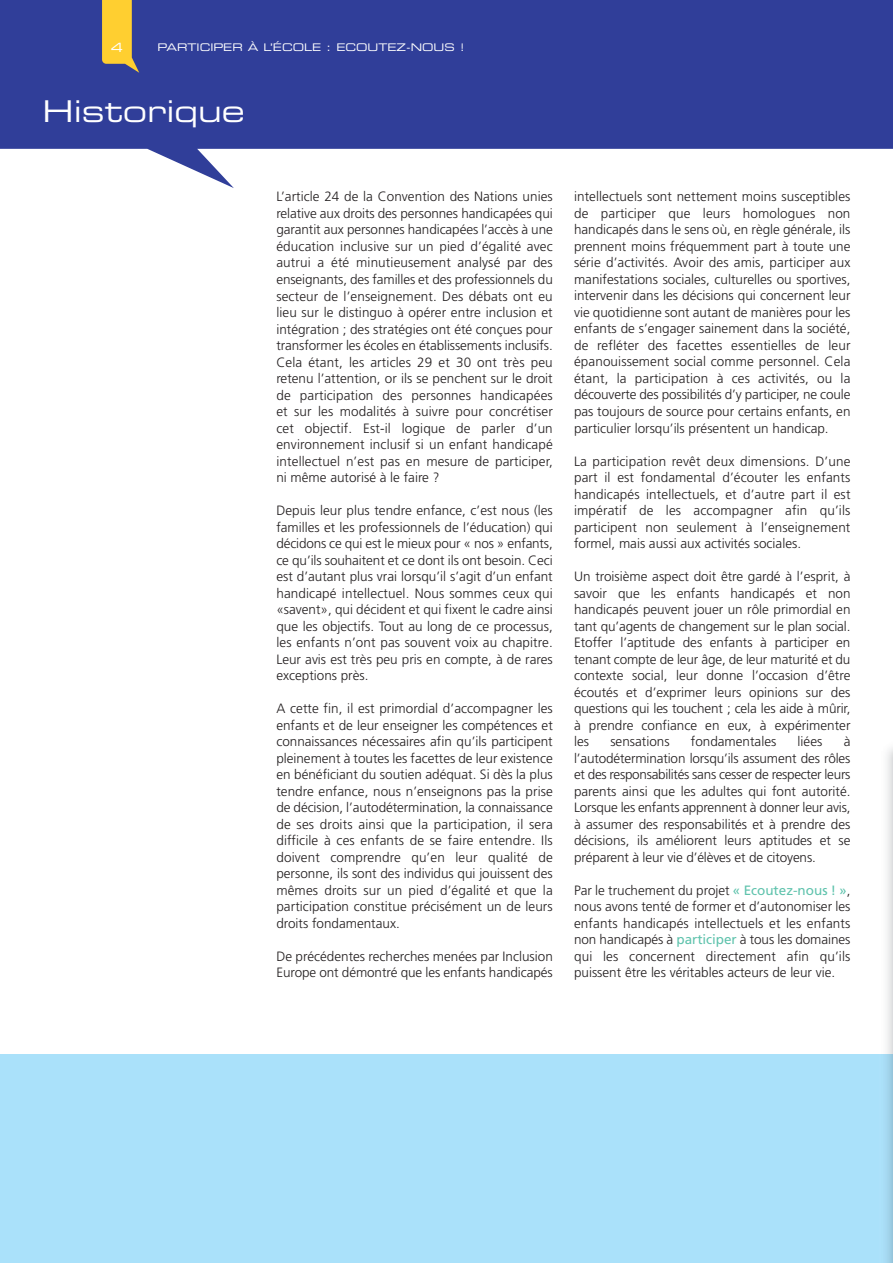
<style>
.page{position:relative;width:893px;height:1263px;background:#fff}
.page>*{position:absolute;margin:0;border:0;box-sizing:border-box;transform-origin:0 0}
.t1{font:30px "Eurostile Extended Two";color:#fff}
.t2{font:300 13.5px/16.5px "Frutiger";color:#231f20;text-align:justify}
.t3{font:12.75px "Eurostile Extended Two";color:#fff}
.t4{font:10.5px "Eurostile Extended Two";color:#fff}
.s1{font-weight:400;color:#60c3ad}
</style>
<div class="page">
<svg style="left:0;top:0;width:893px;height:188px;fill:#303e99"></svg>
<div style="left:0;top:1054px;width:893px;height:209px;background:#aae1fa"></div>
<svg style="left:102px;top:0;width:37px;height:73px;background:#c5a64d"></svg>
<p class="t3" style="left:111px;top:42px;width:14px">4</p>
<p class="t4" style="left:157px;top:44px;width:309px">PARTICIPER À L’ÉCOLE : ECOUTEZ-NOUS !</p>
<h1 class="t1" style="left:43px;top:100px;width:204px">Historique</h1>
<p class="t2" style="left:276px;top:190px;width:278px">L’article 24 de la Convention des Nations unies relative aux droits des personnes handicapées qui garantit aux personnes handicapées l’accès à une éducation inclusive sur un pied d’égalité avec autrui a été minutieusement analysé par des enseignants, des familles et des professionnels du secteur de l’enseignement. Des débats ont eu lieu sur le distinguo à opérer entre inclusion et intégration ; des stratégies ont été conçues pour transformer les écoles en établissements inclusifs.<br>Cela étant, les articles 29 et 30 ont très peu retenu l’attention, or ils se penchent sur le droit de participation des personnes handicapées et sur les modalités à suivre pour concrétiser cet objectif. Est-il logique de parler d’un environnement inclusif si un enfant handicapé intellectuel n’est pas en mesure de participer, ni même autorisé à le faire ?</p>
<p class="t2" style="left:276px;top:503px;width:278px">Depuis leur plus tendre enfance, c’est nous (les familles et les professionnels de l’éducation) qui décidons ce qui est le mieux pour « nos » enfants, ce qu’ils souhaitent et ce dont ils ont besoin. Ceci est d’autant plus vrai lorsqu’il s’agit d’un enfant handicapé intellectuel. Nous sommes ceux qui «savent», qui décident et qui fixent le cadre ainsi que les objectifs. Tout au long de ce processus, les enfants n’ont pas souvent voix au chapitre.<br>Leur avis est très peu pris en compte, à de rares exceptions près.</p>
<p class="t2" style="left:276px;top:701px;width:278px">A cette fin, il est primordial d’accompagner les enfants et de leur enseigner les compétences et connaissances nécessaires afin qu’ils participent pleinement à toutes les facettes de leur existence en bénéficiant du soutien adéquat. Si dès la plus tendre enfance, nous n’enseignons pas la prise de décision, l’autodétermination, la connaissance de ses droits ainsi que la participation, il sera difficile à ces enfants de se faire entendre. Ils doivent comprendre qu’en leur qualité de personne, ils sont des individus qui jouissent des mêmes droits sur un pied d’égalité et que la participation constitue précisément un de leurs droits fondamentaux.</p>
<p class="t2" style="left:276px;top:949px;width:278px">De précédentes recherches menées par Inclusion<br>Europe ont démontré que les enfants handicapés</p>
<p class="t2" style="left:574px;top:190px;width:278px">intellectuels sont nettement moins susceptibles de participer que leurs homologues non handicapés dans le sens où, en règle générale, ils prennent moins fréquemment part à toute une série d’activités. Avoir des amis, participer aux manifestations sociales, culturelles ou sportives, intervenir dans les décisions qui concernent leur vie quotidienne sont autant de manières pour les enfants de s’engager sainement dans la société, de refléter des facettes essentielles de leur épanouissement social comme personnel. Cela étant, la participation à ces activités, ou la découverte des possibilités d’y participer, ne coule pas toujours de source pour certains enfants, en particulier lorsqu’ils présentent un handicap.</p>
<p class="t2" style="left:574px;top:454px;width:278px">La participation revêt deux dimensions. D’une part il est fondamental d’écouter les enfants handicapés intellectuels, et d’autre part il est impératif de les accompagner afin qu’ils participent non seulement à l’enseignement formel, mais aussi aux activités sociales.</p>
<p class="t2" style="left:574px;top:569px;width:278px">Un troisième aspect doit être gardé à l’esprit, à savoir que les enfants handicapés et non handicapés peuvent jouer un rôle primordial en tant qu’agents de changement sur le plan social.<br>Etoffer l’aptitude des enfants à participer en tenant compte de leur âge, de leur maturité et du contexte social, leur donne l’occasion d’être écoutés et d’exprimer leurs opinions sur des questions qui les touchent ; cela les aide à mûrir, à prendre confiance en eux, à expérimenter les</p>
<p class="t2" style="left:610px;top:734px;width:61px">sensations</p>
<p class="t2" style="left:691px;top:734px;width:87px">fondamentales</p>
<p class="t2" style="left:798px;top:734px;width:26px">liées</p>
<p class="t2" style="left:574px;top:734px;width:278px;text-indent:270px">à l’autodétermination lorsqu’ils assument des rôles et des responsabilités sans cesser de respecter leurs parents ainsi que les adultes qui font autorité.<br>Lorsque les enfants apprennent à donner leur avis, à assumer des responsabilités et à prendre des décisions, ils améliorent leurs aptitudes et se préparent à leur vie d’élèves et de citoyens.</p>
<p class="t2" style="left:574px;top:883px;width:278px">Par le truchement du projet <span class="s1">« Ecoutez-nous ! »</span>, nous avons tenté de former et d’autonomiser les enfants handicapés intellectuels et les enfants non handicapés à <span class="s1">participer</span> à tous les domaines qui les concernent directement afin qu’ils puissent être les véritables acteurs de leur vie.</p>
</div>
